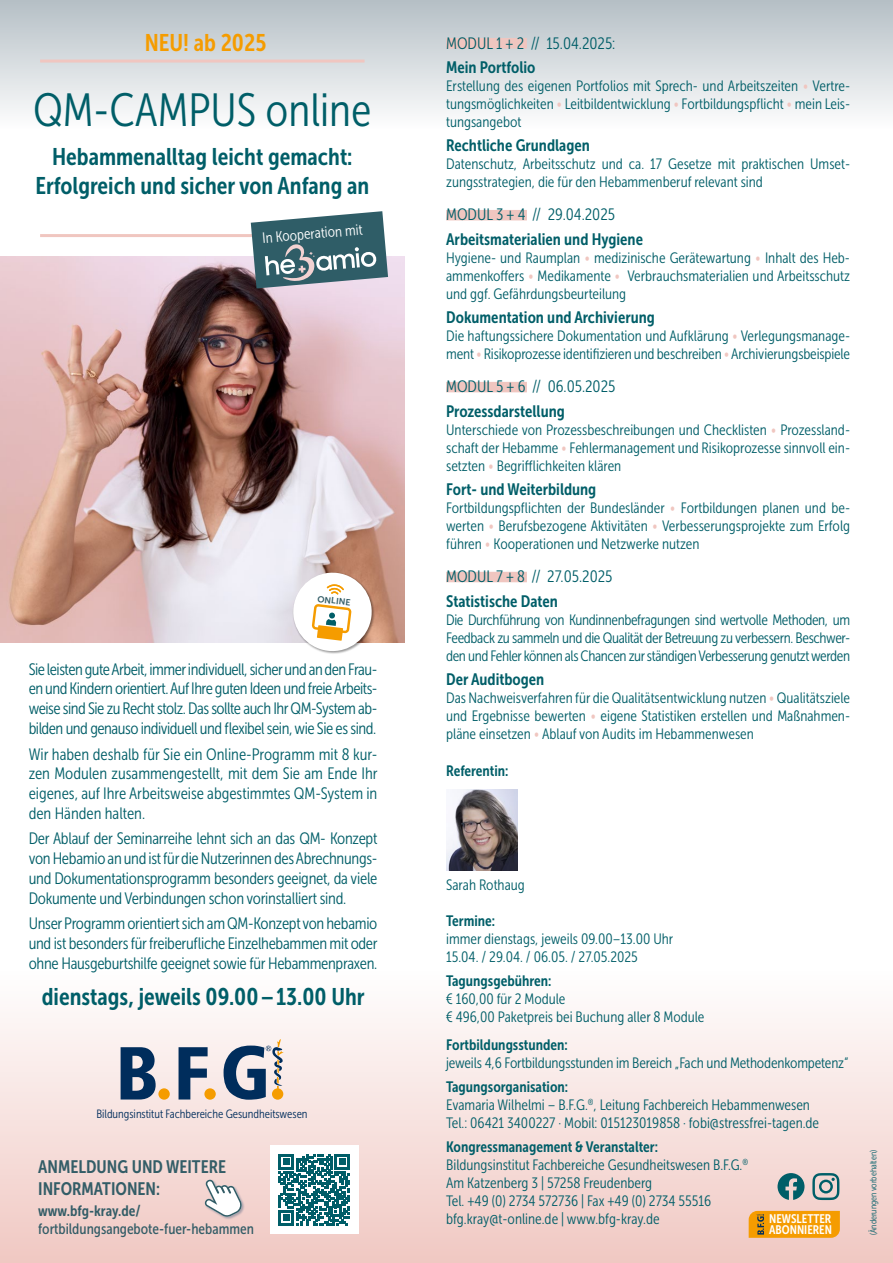
<style>
.page{position:relative;width:893px;height:1263px;background:#fff}
.page>*{position:absolute;margin:0;border:0;box-sizing:border-box;transform-origin:0 0}
.t1{font:46.5px "Museo Sans Cond 300";color:#005e68}
.t2{font:24px/28.8px "Museo Sans Cond 700";color:#005e68;text-align:center}
.t3{font:24px "Museo Sans Cond 700";color:#f59c00}
.t4{font:18px/21.6px "Museo Sans Cond 700";color:#335d67}
.t5{font:16.5px/19.8px "Museo Sans Cond 300";letter-spacing:-.015em;color:#005e68;text-align:justify}
.t6{font:16.5px "Museo Sans Cond 700";color:#005e68}
.t7{font:15px/18px "Museo Sans Cond 300";color:#005e68;text-align:justify}
.t8{font:15px "Museo Sans Cond 700";color:#005e68}
.t9{font:15px "Museo Sans Cond 500";color:#335d67}
.t10{font:15px "Museo Sans Cond 300";color:#fff}
.t11{font:15px "Museo Sans Cond 700";color:#335d67}
.t12{font:12.45px/11.4px "Museo Sans Cond 700";color:#fff}
.t13{font:12px "Museo Sans Cond 300";color:#002d5c}
.t14{font:9px "Museo Sans Cond 300";color:#005e68}
.t15{font:8.85px "Museo Sans 700";color:#335d67}
.s1{color:#f0c6c0}
</style>
<div class="page">
<div style="left:0;top:0;width:893px;height:129px;background:linear-gradient(to bottom,#b5bfc5,#fefefe)"></div>
<div style="left:0;top:971px;width:893px;height:292px;background:linear-gradient(to bottom,#fefefe,#f0c8c3)"></div>
<img style="left:0;top:256px;width:405px;height:387px">
<div style="left:446px;top:38px;width:81px;height:11px;background:#f0c6c0"></div>
<div style="left:446px;top:210px;width:81px;height:10px;background:#f0c6c0"></div>
<div style="left:446px;top:382px;width:81px;height:10px;background:#f0c6c0"></div>
<div style="left:446px;top:572px;width:81px;height:10px;background:#f0c6c0"></div>
<svg style="left:777px;top:1173px;width:27px;height:27px"></svg>
<svg style="left:812px;top:1173px;width:27px;height:27px"></svg>
<svg style="left:749px;top:1211px;width:91px;height:27px;background:#ee9a06"></svg>
<hr style="left:40px;top:60px;width:325px;height:3px;background:#f0c6c0">
<hr style="left:40px;top:234px;width:325px;height:3px;background:#f0c6c0">
<svg style="left:251px;top:211px;width:137px;height:77px;background:#64838b"></svg>
<svg style="left:179px;top:1047px;width:29px;height:52px"></svg>
<svg style="left:121px;top:1047px;width:35px;height:52px;background:#3b5a7d"></svg>
<div style="left:158px;top:1088px;width:12px;height:12px;background:#f59c00;border-radius:50%"></div>
<div style="left:204px;top:1088px;width:12px;height:12px;background:#f59c00;border-radius:50%"></div>
<svg style="left:224px;top:1039px;width:60px;height:61px;background:#939aa6"></svg>
<div style="left:293px;top:572px;width:82px;height:82px;background:#000;opacity:.4"></div>
<svg style="left:291px;top:570px;width:83px;height:83px"></svg>
<div style="left:205px;top:1179px;width:40px;height:41px;background:#002d5c;opacity:.3"></div>
<svg style="left:205px;top:1180px;width:37px;height:37px"></svg>
<div style="left:270px;top:1146px;width:88px;height:88px;background:#fff"></div>
<svg style="left:279px;top:1154px;width:71px;height:71px"></svg>
<img style="left:446px;top:790px;width:72px;height:81px">
<h2 class="t3" style="left:145px;top:29px;width:123px">NEU! ab 2025</h2>
<h1 class="t1" style="left:33px;top:85px;width:340px">QM-CAMPUS online</h1>
<h2 class="t2" style="left:35px;top:143px;width:335px">Hebammenalltag leicht gemacht:<br>Erfolgreich und sicher von Anfang an</h2>
<p class="t10" style="left:262px;top:230px;width:102px;rotate:-5deg">In Kooperation mit</p>
<p class="t15" style="left:318px;top:594px;width:35px;rotate:7deg">ONLINE</p>
<p class="t5" style="left:29px;top:659px;width:350px">Sie leisten gute Arbeit, immer individuell, sicher und an den Frau&shy;en und Kindern orientiert. Auf Ihre guten Ideen und freie Arbeits&shy;weise sind Sie zu Recht stolz. Das sollte auch Ihr QM-System ab&shy;bilden und genauso individuell und flexibel sein, wie Sie es sind.</p>
<p class="t5" style="left:29px;top:744px;width:351px">Wir haben deshalb für Sie ein Online-Programm mit 8 kur&shy;zen Modulen zusammengestellt, mit dem Sie am Ende Ihr eigenes, auf Ihre Arbeitsweise abgestimmtes QM-System in den Händen halten.</p>
<p class="t5" style="left:29px;top:829px;width:350px">Der Ablauf der Seminarreihe lehnt sich an das QM- Konzept von Hebamio an und ist für die Nutzerinnen des Abrechnungs&shy;und Dokumentationsprogramm besonders geeignet, da viele Dokumente und Verbindungen schon vorinstalliert sind.</p>
<p class="t5" style="left:29px;top:914px;width:350px">Unser Programm orientiert sich am QM-Konzept von hebamio und ist besonders für freiberufliche Einzelhebammen mit oder ohne Hausgeburtshilfe geeignet sowie für Hebammenpraxen.</p>
<h2 class="t2" style="left:42px;top:982px;width:324px">dienstags, jeweils 09.00–13.00 Uhr</h2>
<p class="t13" style="left:96px;top:1107px;width:213px">Bildungsinstitut Fachbereiche Gesundheitswesen</p>
<p class="t4" style="left:38px;top:1156px;width:189px">ANMELDUNG UND WEITERE<br>INFORMATIONEN:</p>
<p class="t11" style="left:38px;top:1202px;width:104px">www.bfg-kray.de/</p>
<p class="t9" style="left:38px;top:1220px;width:217px">fortbildungsangebote-fuer-hebammen</p>
<p class="t5" style="left:446px;top:33px;width:171px">MODUL 1 + 2 // 15.04.2025:</p>
<p class="t6" style="left:446px;top:58px;width:91px">Mein Portfolio</p>
<p class="t7" style="left:446px;top:77px;width:405px">Erstellung des eigenen Portfolios mit Sprech- und Arbeitszeiten <span class="s1">•</span> Vertre&shy;tungsmöglichkeiten <span class="s1">•</span> Leitbildentwicklung <span class="s1">•</span> Fortbildungspflicht <span class="s1">•</span> mein Leis&shy;tungsangebot</p>
<p class="t6" style="left:446px;top:136px;width:145px">Rechtliche Grundlagen</p>
<p class="t7" style="left:446px;top:155px;width:405px">Datenschutz, Arbeitsschutz und ca. 17 Gesetze mit praktischen Umset&shy;zungsstrategien, die für den Hebammenberuf relevant sind</p>
<p class="t5" style="left:446px;top:205px;width:170px">MODUL 3 + 4 // 29.04.2025</p>
<p class="t6" style="left:446px;top:230px;width:198px">Arbeitsmaterialien und Hygiene</p>
<p class="t7" style="left:446px;top:249px;width:405px">Hygiene- und Raumplan <span class="s1">•</span> medizinische Gerätewartung <span class="s1">•</span> Inhalt des Heb&shy;ammenkoffers <span class="s1">•</span> Medikamente <span class="s1">•</span> Verbrauchsmaterialien und Arbeitsschutz und ggf. Gefährdungsbeurteilung</p>
<p class="t6" style="left:446px;top:308px;width:210px">Dokumentation und Archivierung</p>
<p class="t7" style="left:446px;top:327px;width:405px">Die haftungssichere Dokumentation und Aufklärung <span class="s1">•</span> Verlegungsmanage&shy;ment <span class="s1">•</span> Risikoprozesse identifizieren und beschreiben <span class="s1">•</span> Archivierungsbeispiele</p>
<p class="t5" style="left:446px;top:377px;width:171px">MODUL 5 + 6 // 06.05.2025</p>
<p class="t6" style="left:446px;top:402px;width:120px">Prozessdarstellung</p>
<p class="t7" style="left:446px;top:421px;width:405px">Unterschiede von Prozessbeschreibungen und Checklisten <span class="s1">•</span> Prozessland&shy;schaft der Hebamme <span class="s1">•</span> Fehlermanagement und Risikoprozesse sinnvoll ein&shy;setzten <span class="s1">•</span> Begrifflichkeiten klären</p>
<p class="t6" style="left:446px;top:480px;width:152px">Fort- und Weiterbildung</p>
<p class="t7" style="left:446px;top:499px;width:405px">Fortbildungspflichten der Bundesländer <span class="s1">•</span> Fortbildungen planen und be&shy;werten <span class="s1">•</span> Berufsbezogene Aktivitäten <span class="s1">•</span> Verbesserungsprojekte zum Erfolg führen <span class="s1">•</span> Kooperationen und Netzwerke nutzen</p>
<p class="t5" style="left:446px;top:567px;width:168px">MODUL 7 + 8 // 27.05.2025</p>
<p class="t6" style="left:446px;top:592px;width:113px">Statistische Daten</p>
<p class="t7" style="left:446px;top:610px;width:405px">Die Durchführung von Kundinnenbefragungen sind wertvolle Methoden, um Feedback zu sammeln und die Qualität der Betreuung zu verbessern. Beschwer&shy;den und Fehler können als Chancen zur ständigen Verbesserung genutzt werden</p>
<p class="t6" style="left:446px;top:670px;width:100px">Der Auditbogen</p>
<p class="t7" style="left:446px;top:689px;width:405px">Das Nachweisverfahren für die Qualitätsentwicklung nutzen <span class="s1">•</span> Qualitätsziele und Ergebnisse bewerten <span class="s1">•</span> eigene Statistiken erstellen und Maßnahmen&shy;pläne einsetzen <span class="s1">•</span> Ablauf von Audits im Hebammenwesen</p>
<p class="t8" style="left:446px;top:763px;width:64px">Referentin:</p>
<p class="t7" style="left:446px;top:876px;width:80px">Sarah Rothaug</p>
<p class="t8" style="left:446px;top:913px;width:50px">Termine:</p>
<p class="t7" style="left:446px;top:930px;width:229px">immer dienstags, jeweils 09.00–13.00 Uhr<br>15.04. / 29.04. / 06.05. / 27.05.2025</p>
<p class="t8" style="left:446px;top:973px;width:107px">Tagungsgebühren:</p>
<p class="t7" style="left:446px;top:990px;width:260px">€ 160,00 für 2 Module<br>€ 496,00 Paketpreis bei Buchung aller 8 Module</p>
<p class="t8" style="left:446px;top:1036px;width:123px">Fortbildungsstunden:</p>
<p class="t7" style="left:446px;top:1054px;width:404px">jeweils 4,6 Fortbildungsstunden im Bereich „Fach und Methodenkompetenz“</p>
<p class="t8" style="left:446px;top:1078px;width:124px">Tagungsorganisation:</p>
<p class="t7" style="left:446px;top:1096px;width:375px">Evamaria Wilhelmi – B.F.G.<sup>®</sup>, Leitung Fachbereich Hebammenwesen<br>Tel.: 06421 3400227 · Mobil: 015123019858 · fobi@stressfrei-tagen.de</p>
<p class="t8" style="left:446px;top:1138px;width:213px">Kongressmanagement &amp; Veranstalter:</p>
<p class="t7" style="left:446px;top:1156px;width:304px;text-align:left">Bildungsinstitut Fachbereiche Gesundheitswesen B.F.G.<sup>® </sup>Am Katzenberg 3 | 57258 Freudenberg<br>Tel. +49 (0) 2734 572736 | Fax +49 (0) 2734 55516 bfg.kray@t-online.de | www.bfg-kray.de</p>
<p class="t12" style="left:769px;top:1213px;width:64px">NEWSLETTER<br>ABONNIEREN</p>
<p class="t14" style="left:868px;top:1235px;width:87px;rotate:-90deg">(Änderungen vorbehalten)</p>
</div>
